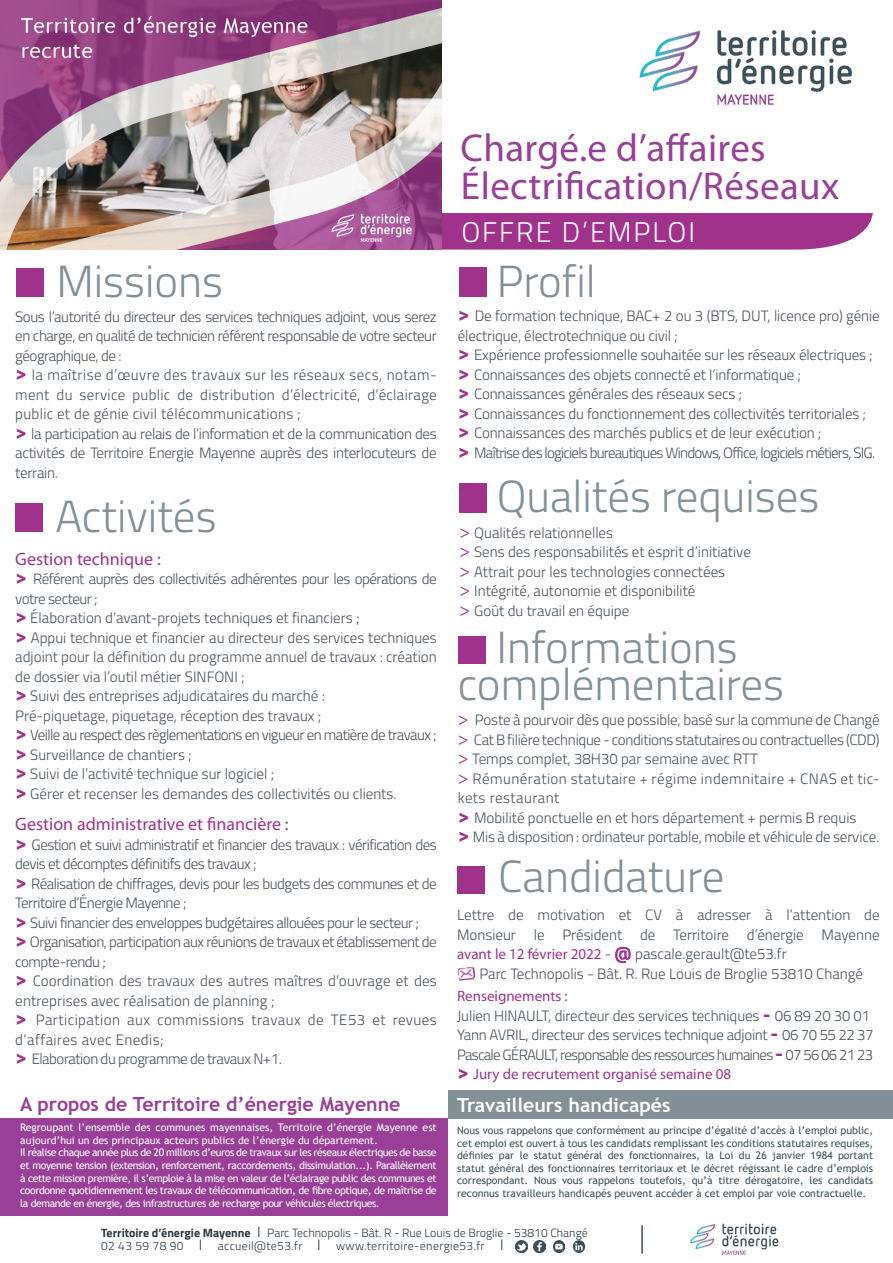
<style>
.page{position:relative;width:893px;height:1263px;background:#fff}
.page>*{position:absolute;margin:0;border:0;box-sizing:border-box;transform-origin:0 0}
.t1{font:300 45px/37.5px "Titillium";color:#839097;text-align:center}
.t2{font:39px/37.8px "Myriad Pro";letter-spacing:.01em;color:#983f97}
.t3{font:300 28.5px "Titillium";letter-spacing:.07em;color:#fff}
.t4{font:700 19.5px "Trebuchet MS";color:#993f97}
.t5{font:700 19.5px "Trebuchet MS";color:#fff}
.t6{font:18px "Myriad Pro";color:#a0328c}
.t7{font:300 15px/19.5px "Titillium";letter-spacing:-.01em;color:#46505a}
.t8{font:300 15px/19.5px "Titillium";letter-spacing:-.035em;color:#46505a}
.t9{font:15px "Myriad Pro";color:#a0328c}
.t10{font:300 12px/13.5px "Titillium";color:#2a3942}
.t11{font:10.5px/12.6px "Trebuchet MS";letter-spacing:-.04em;color:#fff}
.t12{font:10.5px/12.6px "Trebuchet MS";color:#3d505a;text-align:justify}
.s1{font-weight:700;font-size:21px;color:#a0328c}
.s2{font-family:"Myriad Pro";font-weight:400;font-size:18px;color:#a0328c}
.s3{font-family:"Myriad Pro";font-weight:400;color:#a0328c}
.s4{font-weight:400;font-size:16.5px;color:#a0328c}
.s5{font-weight:700;font-size:19.5px;color:#a0328c}
.s6{font-family:"Titillium";font-weight:700;font-size:21px}
.s7{font-weight:700}
.s8{font-size:15px}
</style>
<div class="page">
<div style="left:441px;top:213px;width:432px;height:37px;background:#a0328c"></div>
<img style="left:639px;top:30px;width:213px;height:75px">
<div style="left:16px;top:268px;width:27px;height:29px;background:#a0328c"></div>
<div style="left:15px;top:503px;width:28px;height:29px;background:#a0328c"></div>
<div style="left:459px;top:267px;width:27px;height:29px;background:#a0328c"></div>
<div style="left:458px;top:636px;width:27px;height:27px;background:#a0328c"></div>
<img style="left:0;top:0;width:441px;height:250px">
<div style="left:458px;top:865px;width:27px;height:28px;background:#a0328c"></div>
<img style="left:690px;top:1223px;width:89px;height:32px">
<svg style="left:615px;top:946px;width:16px;height:17px"></svg>
<img style="left:458px;top:967px;width:17px;height:14px">
<hr style="left:641px;top:1225px;width:2px;height:28px;background:#3d505a">
<div style="left:0;top:1118px;width:448px;height:97px;background:#993f97"></div>
<div style="left:449px;top:1090px;width:444px;height:29px;background:#839097"></div>
<div style="left:459px;top:483px;width:28px;height:30px;background:#a0328c"></div>
<svg style="left:515px;top:1240px;width:12px;height:12px"></svg>
<svg style="left:533px;top:1240px;width:12px;height:12px"></svg>
<svg style="left:553px;top:1240px;width:12px;height:12px"></svg>
<img style="left:572px;top:1240px;width:13px;height:12px">
<h2 class="t2" style="left:460px;top:129px;width:380px">Chargé.e d’affaires électrification/Réseaux</h2>
<h1 class="t1" style="left:56px;top:260px;width:168px">Missions</h1>
<p class="t7" style="left:15px;top:306px;width:423px">Sous l’autorité du directeur des services techniques adjoint, vous serez en charge, en qualité de technicien référent responsable de votre secteur géographique, de :<br><span class="s1">&gt;</span> la maîtrise d’œuvre des travaux sur les réseaux secs, notam&shy;ment du service public de distribution d’électricité, d’éclairage public et de génie civil télécommunications ;<br><span class="s1">&gt;</span> la participation au relais de l’information et de la communication des activités de Territoire Energie Mayenne auprès des interlocuteurs de terrain.</p>
<h1 class="t1" style="left:56px;top:495px;width:163px">Activités</h1>
<p class="t6" style="left:15px;top:547px;width:147px">Gestion technique :</p>
<p class="t7" style="left:15px;top:568px;width:423px"><span class="s1">&gt;</span> Référent auprès des collectivités adhérentes pour les opérations de votre secteur ;<br><span class="s1">&gt;</span> Élaboration d’avant-projets techniques et financiers ;<br><span class="s1">&gt;</span> Appui technique et financier au directeur des services techniques adjoint pour la définition du programme annuel de travaux : création de dossier via l’outil métier SINFONI ;<br><span class="s1">&gt;</span> Suivi des entreprises adjudicataires du marché :<br>Pré-piquetage, piquetage, réception des travaux ;<br><span class="s1">&gt;</span> Veille au respect des règlementations en vigueur en matière de travaux ; <span class="s1">&gt;</span> Surveillance de chantiers ;<br><span class="s1">&gt;</span> Suivi de l’activité technique sur logiciel ;<br><span class="s1">&gt;</span> Gérer et recenser les demandes des collectivités ou clients.</p>
<p class="t6" style="left:15px;top:813px;width:275px">Gestion administrative et financière :</p>
<p class="t8" style="left:15px;top:834px;width:423px"><span class="s1">&gt;</span> Gestion et suivi administratif et financier des travaux : vérification des devis et décomptes définitifs des travaux ;<br><span class="s1">&gt;</span> Réalisation de chiffrages, devis pour les budgets des communes et de Territoire d’Énergie Mayenne ;<br><span class="s1">&gt;</span> Suivi financier des enveloppes budgétaires allouées pour le secteur ;<br><span class="s1">&gt;</span> Organisation, participation aux réunions de travaux et établissement de compte-rendu ;<br><span class="s1">&gt;</span> Coordination des travaux des autres maîtres d’ouvrage et des entreprises avec réalisation de planning ;<br><span class="s1">&gt;</span> Participation aux commissions travaux de TE53 et revues d’affaires avec Enedis;<br><span class="s1">&gt;</span> Elaboration du programme de travaux N+1.</p>
<h3 class="t4" style="left:20px;top:1092px;width:382px">A propos de Territoire d’énergie Mayenne</h3>
<p class="t11" style="left:20px;top:1121px;width:418px">Regroupant l’ensemble des communes mayennaises, Territoire d’énergie Mayenne est aujourd’hui un des principaux acteurs publics de l’énergie du département.<br>Il réalise chaque année plus de 20 millions d’euros de travaux sur les réseaux électriques de basse et moyenne tension (extension, renforcement, raccordements, dissimulation...). Parallèlement à cette mission première, il s’emploie à la mise en valeur de l’éclairage public des communes et coordonne quotidiennement les travaux de télécommunication, de fibre optique, de maîtrise de la demande en énergie, des infrastructures de recharge pour véhicules électriques.</p>
<h3 class="t3" style="left:461px;top:211px;width:235px">OFFRE D’EMPLOI</h3>
<h1 class="t1" style="left:497px;top:260px;width:100px">Profil</h1>
<p class="t7" style="left:458px;top:305px;width:423px"><span class="s1">&gt;</span> De formation technique, BAC+ 2 ou 3 (BTS, DUT, licence pro) génie électrique, électrotechnique ou civil ;<br><span class="s1">&gt;</span> Expérience professionnelle souhaitée sur les réseaux électriques ; <span class="s1">&gt;</span> Connaissances des objets connecté et l’informatique ;<br><span class="s1">&gt;</span> Connaissances générales des réseaux secs ;<br><span class="s1">&gt;</span> Connaissances du fonctionnement des collectivités territoriales ; <span class="s1">&gt;</span> Connaissances des marchés publics et de leur exécution ;<br><span class="s1">&gt;</span> Maîtrise des logiciels bureautiques Windows, Office, logiciels métiers, SIG.</p>
<h1 class="t1" style="left:497px;top:475px;width:324px">Qualités requises</h1>
<p class="t7" style="left:460px;top:522px;width:293px"><span class="s2">&gt;</span> Qualités relationnelles<br><span class="s2">&gt;</span> Sens des responsabilités et esprit d’initiative <span class="s2">&gt;</span> Attrait pour les technologies connectées<br><span class="s2">&gt;</span> Intégrité, autonomie et disponibilité<br><span class="s2">&gt;</span> Goût du travail en équipe</p>
<h1 class="t1" style="left:458px;top:626px;width:328px">Informations complémentaires</h1>
<p class="t7" style="left:458px;top:709px;width:423px"><span class="s2">&gt;</span> Poste à pourvoir dès que possible, basé sur la commune de Changé <span class="s2">&gt;</span> Cat B filière technique - conditions statutaires ou contractuelles (CDD) <span class="s2">&gt;</span> Temps complet, 38H30 par semaine avec RTT<br><span class="s2">&gt;</span> Rémunération statutaire + régime indemnitaire + CNAS et tic&shy;kets restaurant<br><span class="s1">&gt;</span> Mobilité ponctuelle en et hors département + permis B requis<br><span class="s1">&gt;</span> Mis à disposition : ordinateur portable, mobile et véhicule de service.</p>
<h1 class="t1" style="left:498px;top:855px;width:228px">Candidature</h1>
<p class="t7" style="left:457px;top:904px;width:424px;text-align:justify">Lettre de motivation et CV à adresser à l’attention de Monsieur le Président de Territoire d’énergie Mayenne <span class="s3">avant le 12 février 2022</span> - <span class="s4">@</span> pascale.gerault@te53.fr</p>
<p class="t7" style="left:479px;top:963px;width:385px">Parc Technopolis - Bât. R. Rue Louis de Broglie 53810 Changé</p>
<p class="t9" style="left:457px;top:987px;width:112px">Renseignements :</p>
<p class="t7" style="left:457px;top:1005px;width:418px">Julien HINAULT, directeur des services techniques <span class="s5">-</span> 06 89 20 30 01<br>Yann AVRIL, directeur des services technique adjoint <span class="s5">-</span> 06 70 55 22 37<br>Pascale GÉRAULT, responsable des ressources humaines <span class="s5">-</span> 07 56 06 21 23</p>
<p class="t9" style="left:457px;top:1065px;width:276px"><span class="s6">&gt;</span> Jury de recrutement organisé semaine 08</p>
<h3 class="t5" style="left:457px;top:1093px;width:215px">Travailleurs handicapés</h3>
<p class="t12" style="left:457px;top:1124px;width:418px">Nous vous rappelons que conformément au principe d’égalité d’accès à l’emploi public, cet emploi est ouvert à tous les candidats remplissant les conditions statutaires requises, définies par le statut général des fonctionnaires, la Loi du 26 janvier 1984 portant statut général des fonctionnaires territoriaux et le décret régissant le cadre d’emplois correspondant. Nous vous rappelons toutefois, qu’à titre dérogatoire, les candidats reconnus travailleurs handicapés peuvent accéder à cet emploi par voie contractuelle.</p>
<p class="t10" style="left:101px;top:1225px;width:488px"><span class="s7">Territoire d’énergie Mayenne</span> <span class="s8">I</span> Parc Technopolis - Bât. R - Rue Louis de Broglie - 53810 Changé<br>02 43 59 78 90 <span class="s8">I</span> accueil@te53.fr <span class="s8">I</span> www.territoire-energie53.fr <span class="s8">I</span></p>
</div>
